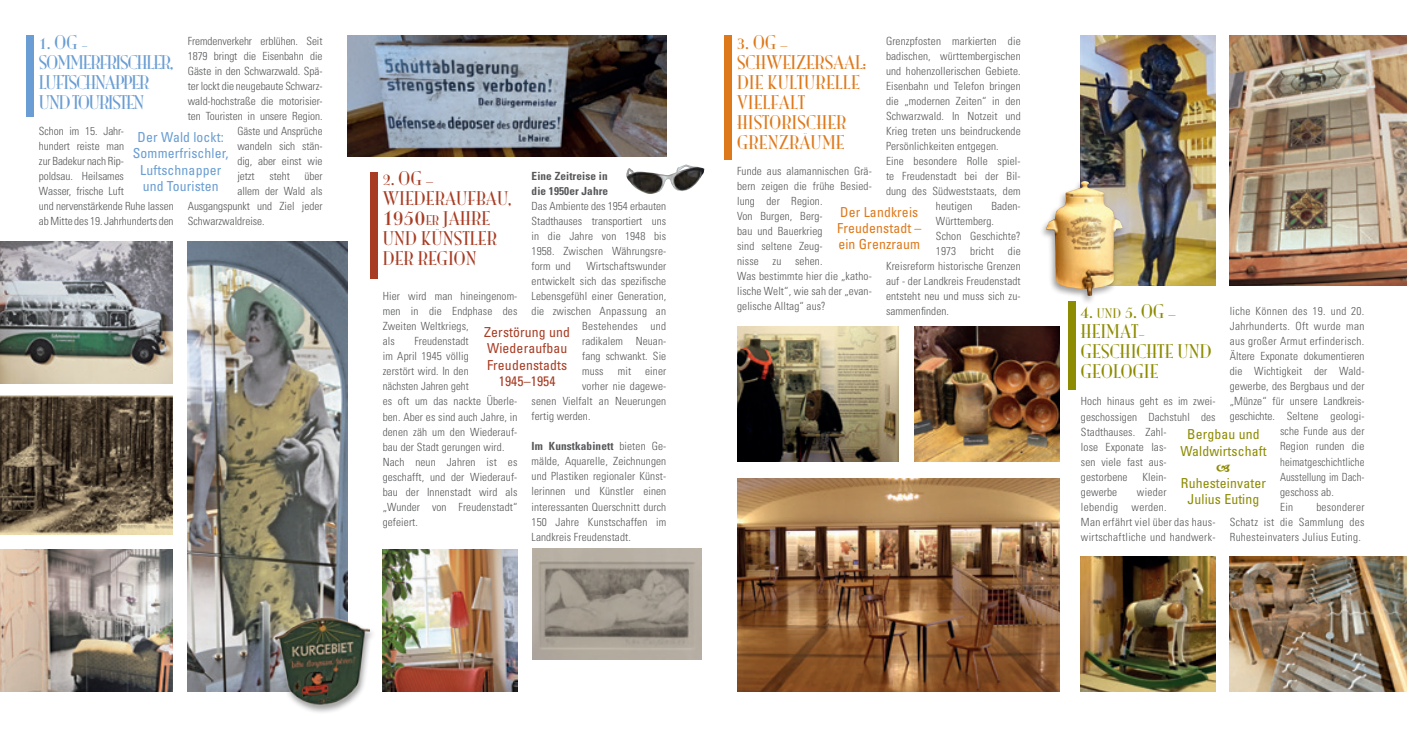
<style>
.page{position:relative;width:1407px;height:745px;background:#fff}
.page>*{position:absolute;margin:0;border:0;box-sizing:border-box;transform-origin:0 0}
.t1{font:17.5px/20px "Mona Lisa Std Solid";letter-spacing:.02em;color:#de791b}
.t2{font:17.5px/20px "Mona Lisa Std Solid";letter-spacing:.02em;color:#a73c23}
.t3{font:17.5px/20px "Mona Lisa Std Solid";letter-spacing:-.05em;color:#699dd3}
.t4{font:17.5px/20px "Mona Lisa Std Solid";letter-spacing:.02em;color:#8d8b02}
.t5{font:condensed 13.75px/16.2px "Univers";letter-spacing:.01em;color:#699dd3;text-align:center}
.t6{font:condensed 13.75px/16.2px "Univers";letter-spacing:.01em;color:#8d8b02;text-align:center}
.t7{font:condensed 13.75px/16.2px "Univers";letter-spacing:.01em;color:#a73c23;text-align:center}
.t8{font:condensed 13.75px/16.2px "Univers";letter-spacing:.01em;color:#de791b}
.t9{font:300 condensed 11.25px/15px "Univers";letter-spacing:.01em;color:#57585a}
.t10{font:300 condensed 11.25px/15px "Univers";letter-spacing:.03em;color:#57585a}
.t11{font:300 condensed 11.25px "Univers";letter-spacing:.01em;color:#57585a;scale:.95 1}
.t12{font:700 condensed 11.25px/15px "Univers";letter-spacing:.01em;color:#57585a}
.s1{font-size:22.5px}
.s2{font-size:12.5px}
.s3{font-weight:700}
.s4{font-size:12.25px}
</style>
<div class="page">
<img style="left:188px;top:241px;width:159px;height:450px">
<img style="left:347px;top:35px;width:319px;height:121px">
<img style="left:737px;top:478px;width:322px;height:213px">
<img style="left:1081px;top:35px;width:134px;height:251px">
<img style="left:0;top:241px;width:173px;height:142px">
<img style="left:737px;top:326px;width:161px;height:135px">
<img style="left:1081px;top:556px;width:134px;height:135px">
<img style="left:0;top:549px;width:173px;height:142px">
<img style="left:914px;top:326px;width:145px;height:135px">
<img style="left:0;top:395px;width:173px;height:139px">
<img style="left:383px;top:549px;width:134px;height:142px">
<img style="left:1230px;top:556px;width:177px;height:135px">
<div style="left:270px;top:615px;width:106px;height:98px;background:#231f20;opacity:.45"></div>
<img style="left:273px;top:609px;width:96px;height:100px">
<div style="left:1039px;top:178px;width:87px;height:126px;background:#231f20;opacity:.45"></div>
<img style="left:1046px;top:181px;width:77px;height:115px">
<img style="left:626px;top:164px;width:78px;height:30px">
<img style="left:1230px;top:35px;width:177px;height:250px">
<img style="left:532px;top:548px;width:170px;height:111px">
<div style="left:27px;top:35px;width:7px;height:82px;background:#699dd3"></div>
<div style="left:370px;top:172px;width:7px;height:107px;background:#a73c23"></div>
<div style="left:1068px;top:301px;width:7px;height:89px;background:#8d8b02"></div>
<div style="left:725px;top:35px;width:7px;height:124px;background:#de791b"></div>
<h1 class="t3" style="left:39px;top:34px;width:136px">1. OG -<br>SOMMERFRISCHLER,<br>LUFTSCHNAPPER<br>UND TOURISTEN</h1>
<p class="t9" style="left:39px;top:124px;width:136px">Schon im 15. Jahr-<br>hundert reiste man<br>zur Badekur nach Rip-<br>poldsau. Heilsames<br>Wasser, frische Luft<br>und nervenstärkende Ruhe lassen ab Mitte des 19. Jahrhunderts den</p>
<p class="t9" style="left:188px;top:34px;width:136px">Fremdenverkehr erblühen. Seit</p>
<p class="t9" style="left:188px;top:49px;width:136px">1879 bringt die Eisenbahn die</p>
<p class="t9" style="left:188px;top:64px;width:136px">Gäste in den Schwarzwald. Spä-</p>
<p class="t9" style="left:188px;top:79px;width:136px">ter lockt die neugebaute Schwarz-</p>
<p class="t9" style="left:188px;top:94px;width:136px">wald-hochstraße die motorisier-</p>
<p class="t9" style="left:188px;top:109px;width:136px">ten Touristen in unsere Region.</p>
<p class="t9" style="left:237px;top:124px;width:87px">Gäste und Ansprüche</p>
<p class="t9" style="left:237px;top:139px;width:87px">wandeln sich stän-</p>
<p class="t9" style="left:237px;top:154px;width:87px">dig, aber einst wie</p>
<p class="t9" style="left:237px;top:169px;width:19px">jetzt</p>
<p class="t9" style="left:269px;top:169px;width:22px">steht</p>
<p class="t9" style="left:304px;top:169px;width:19px">über</p>
<p class="t9" style="left:237px;top:184px;width:87px">allem der Wald als</p>
<p class="t9" style="left:188px;top:199px;width:136px">Ausgangspunkt und Ziel jeder</p>
<p class="t9" style="left:188px;top:214px;width:78px">Schwarzwaldreise.</p>
<p class="t5" style="left:133px;top:129px;width:97px">Der Wald lockt:<br>Sommerfrischler,<br>Luftschnapper und Touristen</p>
<h1 class="t2" style="left:383px;top:169px;width:130px">2. OG –<br>WIEDERAUFBAU,<br><span class="s1">1950</span><span class="s2">ER</span> JAHRE<br>UND KÜNSTLER<br>DER REGION</h1>
<p class="t9" style="left:383px;top:289px;width:136px">Hier wird man hineingenom&shy;men in die Endphase des<br>Zweiten Weltkriegs,<br>als</p>
<p class="t12" style="left:531px;top:168px;width:78px">Eine Zeitreise in die 1950er Jahre</p>
<p class="t9" style="left:531px;top:199px;width:136px;text-align:justify">Das Ambiente des 1954 erbauten Stadthauses transportiert uns in die Jahre von 1948 bis 1958. Zwischen Währungsre&shy;form und</p>
<p class="t9" style="left:586px;top:258px;width:81px">Wirtschaftswunder</p>
<p class="t9" style="left:531px;top:273px;width:136px">entwickelt sich das spezifische</p>
<p class="t9" style="left:531px;top:288px;width:136px">Lebensgefühl einer Generation,</p>
<p class="t9" style="left:531px;top:303px;width:136px">die zwischen Anpassung an</p>
<p class="t10" style="left:582px;top:318px;width:86px">Bestehendes und</p>
<p class="t9" style="left:582px;top:333px;width:86px">radikalem Neuan-</p>
<p class="t9" style="left:582px;top:348px;width:86px">fang schwankt. Sie</p>
<p class="t9" style="left:582px;top:363px;width:23px">muss</p>
<p class="t9" style="left:618px;top:363px;width:15px">mit</p>
<p class="t9" style="left:645px;top:363px;width:23px">einer</p>
<p class="t9" style="left:582px;top:378px;width:86px">vorher nie dagewe-</p>
<p class="t9" style="left:531px;top:393px;width:136px">senen Vielfalt an Neuerungen</p>
<p class="t9" style="left:531px;top:408px;width:60px">fertig werden.</p>
<p class="t9" style="left:531px;top:438px;width:136px;text-align:justify"><span class="s3">Im Kunstkabinett</span> bieten Ge&shy;mälde, Aquarelle, Zeichnungen und Plastiken regionaler Künst&shy;lerinnen und Künstler einen interessanten Querschnitt durch 150 Jahre Kunstschaffen im Landkreis Freudenstadt.</p>
<p class="t7" style="left:484px;top:323px;width:87px">Zerstörung und<br>Wiederaufbau<br>Freudenstadts<br>1945–1954</p>
<p class="t9" style="left:383px;top:334px;width:136px;text-indent:32px">Freudenstadt<br>im April 1945 völlig<br>zerstört wird. In den<br>nächsten Jahren geht<br>es oft um das nackte Überle&shy;ben. Aber es sind auch Jahre, in denen zäh um den Wiederauf&shy;bau der Stadt gerungen wird.<br>Nach neun Jahren ist es geschafft, und der Wiederauf&shy;bau der Innenstadt wird als „Wunder von Freudenstadt“ gefeiert.</p>
<h1 class="t1" style="left:737px;top:34px;width:130px">3. OG –<br>SCHWEIZERSAAL:<br>DIE KULTURELLE<br>VIELFALT<br>HISTORISCHER<br>GRENZRÄUME</h1>
<p class="t9" style="left:737px;top:163px;width:136px">Funde aus alamannischen Grä&shy;bern zeigen die frühe Besied&shy;lung der Region.<br>Von Burgen, Berg-<br>bau und Bauerkrieg<br>sind seltene Zeug-<br>nisse zu sehen.<br>Was bestimmte hier die „katho&shy;lische Welt“, wie sah der „evan&shy;gelische Alltag“ aus?</p>
<p class="t9" style="left:886px;top:34px;width:136px">Grenzpfosten markierten die</p>
<p class="t9" style="left:886px;top:49px;width:136px">badischen, württembergischen</p>
<p class="t9" style="left:886px;top:64px;width:136px">und hohenzollerischen Gebiete.</p>
<p class="t9" style="left:886px;top:79px;width:136px">Eisenbahn und Telefon bringen</p>
<p class="t9" style="left:886px;top:93px;width:136px">die „modernen Zeiten“ in den</p>
<p class="t9" style="left:886px;top:108px;width:136px">Schwarzwald. In Notzeit und</p>
<p class="t9" style="left:886px;top:123px;width:136px">Krieg treten uns beindruckende</p>
<p class="t9" style="left:886px;top:138px;width:114px">Persönlichkeiten entgegen.</p>
<p class="t9" style="left:886px;top:153px;width:136px">Eine besondere Rolle spiel-</p>
<p class="t9" style="left:886px;top:168px;width:136px">te Freudenstadt bei der Bil-</p>
<p class="t9" style="left:886px;top:183px;width:136px">dung des Südweststaats, dem</p>
<p class="t9" style="left:936px;top:198px;width:38px">heutigen</p>
<p class="t9" style="left:991px;top:198px;width:31px">Baden-</p>
<p class="t9" style="left:936px;top:213px;width:60px">Württemberg.</p>
<p class="t9" style="left:936px;top:228px;width:86px">Schon Geschichte?</p>
<p class="t9" style="left:936px;top:243px;width:86px">1973 bricht die</p>
<p class="t9" style="left:886px;top:258px;width:136px">Kreisreform historische Grenzen</p>
<p class="t9" style="left:886px;top:273px;width:136px">auf - der Landkreis Freudenstadt</p>
<p class="t9" style="left:886px;top:288px;width:136px">entsteht neu und muss sich zu-</p>
<p class="t9" style="left:886px;top:303px;width:65px">sammenfinden.</p>
<p class="t8" style="left:837px;top:203px;width:86px">Der Landkreis<br>Freudenstadt – ein Grenzraum</p>
<h1 class="t4" style="left:1081px;top:303px;width:132px">4. <span class="s4">und</span> 5. OG –<br>HEIMAT-<br>GESCHICHTE UND<br>GEOLOGIE</h1>
<p class="t9" style="left:1081px;top:394px;width:136px">Hoch hinaus geht es im zwei&shy;geschossigen Dachstuhl des<br>Stadthauses. Zahl-<br>lose Exponate las-<br>sen viele fast aus&shy;gestorbene</p>
<p class="t10" style="left:1230px;top:304px;width:136px">liche Können des 19. und 20.</p>
<p class="t10" style="left:1230px;top:319px;width:136px">Jahrhunderts. Oft wurde man</p>
<p class="t10" style="left:1230px;top:334px;width:136px">aus großer Armut erfinderisch.</p>
<p class="t9" style="left:1230px;top:349px;width:136px">Ältere Exponate dokumentieren</p>
<p class="t9" style="left:1230px;top:363px;width:136px">die Wichtigkeit der Wald-</p>
<p class="t9" style="left:1230px;top:378px;width:136px">gewerbe, des Bergbaus und der</p>
<p class="t9" style="left:1230px;top:393px;width:136px">„Münze“ für unsere Landkreis-</p>
<p class="t9" style="left:1230px;top:408px;width:136px">geschichte. Seltene geologi-</p>
<p class="t9" style="left:1280px;top:423px;width:86px">sche Funde aus der</p>
<p class="t9" style="left:1280px;top:438px;width:86px">Region runden die</p>
<p class="t11" style="left:1280px;top:454px;width:90px">heimatgeschichtliche</p>
<p class="t11" style="left:1280px;top:469px;width:90px">Ausstellung im Dach-</p>
<p class="t9" style="left:1280px;top:484px;width:55px">geschoss ab.</p>
<p class="t9" style="left:1280px;top:499px;width:15px">Ein</p>
<p class="t6" style="left:1180px;top:426px;width:88px">Bergbau und<br>Waldwirtschaft</p>
<p class="t6" style="left:1181px;top:474px;width:87px">Ruhesteinvater<br>Julius Euting</p>
<p class="t9" style="left:1142px;top:469px;width:26px">Klein-</p>
<p class="t10" style="left:1081px;top:484px;width:136px;text-indent:56px">wieder<br>lebendig werden.<br>Man erfährt viel über das haus&shy;wirtschaftliche und handwerk-</p>
<p class="t9" style="left:1081px;top:484px;width:38px">gewerbe</p>
<p class="t9" style="left:1230px;top:499px;width:136px;text-align:justify;text-indent:87px">besonderer Schatz ist die Sammlung des Ruhesteinvaters Julius Euting.</p>
</div>
